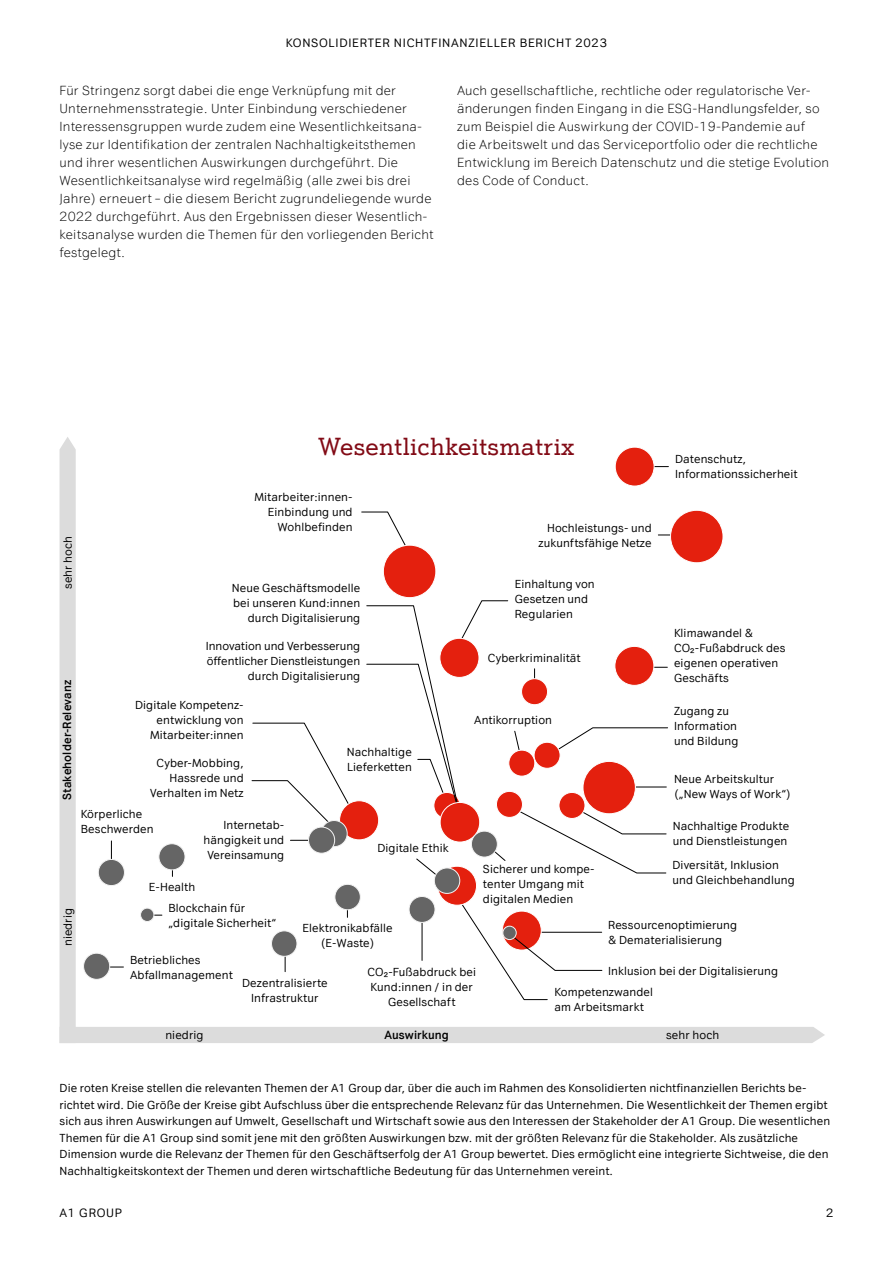
<style>
.page{position:relative;width:893px;height:1263px;background:#fff}
.page>*{position:absolute;margin:0;border:0;box-sizing:border-box;transform-origin:0 0}
.t1{font:24px "A1 Serif";letter-spacing:.01em;color:#820b16}
.t2{font:300 12.75px/18px "A1 Sans";letter-spacing:.02em;color:#000}
.t3{font:11.7px "A1 Sans";letter-spacing:.06em;color:#000}
.t4{font:11.25px/15px "A1 Sans";letter-spacing:.01em;color:#000}
.t5{font:700 11.25px "A1 Sans";letter-spacing:.01em;color:#000}
</style>
<div class="page">
<svg style="left:60px;top:437px;width:765px;height:606px"></svg>
<div style="left:440px;top:802px;width:40px;height:40px;background:#e4200e;border-radius:50%"></div>
<div style="left:440px;top:802px;width:40px;height:40px;border:1px solid #fff;border-radius:50%"></div>
<div style="left:434px;top:868px;width:26px;height:25px;background:#656565;border-radius:50%"></div>
<div style="left:434px;top:867px;width:26px;height:27px;border:1px solid #f3f3f3;border-radius:50%"></div>
<hr style="left:290px;top:840px;width:32px;height:1px;background:#000">
<div style="left:308px;top:827px;width:27px;height:26px;background:#656565;border-radius:50%"></div>
<div style="left:308px;top:826px;width:27px;height:28px;border:1px solid #f3f3f3;border-radius:50%"></div>
<div style="left:471px;top:831px;width:26px;height:26px;background:#656565;border-radius:50%"></div>
<div style="left:471px;top:831px;width:27px;height:26px;border:1px solid #f3f3f3;border-radius:50%"></div>
<div style="left:559px;top:792px;width:26px;height:26px;background:#e4200e;border-radius:50%"></div>
<div style="left:558px;top:792px;width:27px;height:27px;border:1px solid #fff;border-radius:50%"></div>
<div style="left:496px;top:791px;width:26px;height:26px;background:#e4200e;border-radius:50%"></div>
<div style="left:496px;top:791px;width:27px;height:27px;border:1px solid #fff;border-radius:50%"></div>
<div style="left:440px;top:638px;width:39px;height:39px;background:#e4200e;border-radius:50%"></div>
<div style="left:439px;top:638px;width:40px;height:40px;border:1px solid #fff;border-radius:50%"></div>
<div style="left:383px;top:545px;width:53px;height:53px;background:#e4200e;border-radius:50%"></div>
<div style="left:383px;top:545px;width:53px;height:53px;border:1px solid #fff;border-radius:50%"></div>
<p class="t3" style="left:286px;top:36px;width:323px">KONSOLIDIERTER NICHTFINANZIELLER BERICHT 2023</p>
<p class="t2" style="left:60px;top:81px;width:376px">Für Stringenz sorgt dabei die enge Verknüpfung mit der Unternehmensstrategie. Unter Einbindung verschiedener Interessensgruppen wurde zudem eine Wesentlichkeitsana&shy;lyse zur Identifikation der zentralen Nachhaltigkeitsthemen und ihrer wesentlichen Auswirkungen durchgeführt. Die Wesentlichkeitsanalyse wird regelmäßig (alle zwei bis drei Jahre) erneuert – die diesem Bericht zugrundeliegende wurde 2022 durchgeführt. Aus den Ergebnissen dieser Wesentlich&shy;keitsanalyse wurden die Themen für den vorliegenden Bericht festgelegt.</p>
<p class="t2" style="left:457px;top:81px;width:374px">Auch gesellschaftliche, rechtliche oder regulatorische Ver&shy;änderungen finden Eingang in die ESG-Handlungsfelder, so zum Beispiel die Auswirkung der COVID-19-Pandemie auf<br>die Arbeitswelt und das Serviceportfolio oder die rechtliche Entwicklung im Bereich Datenschutz und die stetige Evolution des Code of Conduct.</p>
<p class="t4" style="left:60px;top:589px;width:55px;rotate:-90deg">sehr hoch</p>
<p class="t5" style="left:60px;top:800px;width:121px;rotate:-90deg">Stakeholder-Relevanz</p>
<h1 class="t1" style="left:319px;top:431px;width:257px">Wesentlichkeitsmatrix</h1>
<p class="t4" style="left:254px;top:490px;width:100px;text-align:right">Mitarbeiter:innen-<br>Einbindung und<br>Wohlbefinden</p>
<p class="t4" style="left:232px;top:580px;width:130px;text-align:right">Neue Geschäftsmodelle bei unseren Kund:innen durch Digitalisierung</p>
<p class="t4" style="left:206px;top:639px;width:156px;text-align:right">Innovation und Verbesserung öffentlicher Dienstleistungen durch Digitalisierung</p>
<p class="t4" style="left:135px;top:697px;width:110px;text-align:right">Digitale Kompetenz&shy;entwicklung von<br>Mitarbeiter:innen</p>
<p class="t4" style="left:150px;top:755px;width:95px;text-align:right">Cyber-Mobbing,<br>Hassrede und<br>Verhalten im Netz</p>
<p class="t4" style="left:347px;top:744px;width:67px">Nachhaltige<br>Lieferketten</p>
<p class="t4" style="left:538px;top:520px;width:115px;text-align:right">Hochleistungs- und zukunftsfähige Netze</p>
<p class="t4" style="left:515px;top:576px;width:82px">Einhaltung von<br>Gesetzen und<br>Regularien</p>
<p class="t4" style="left:488px;top:650px;width:94px">Cyberkriminalität</p>
<p class="t4" style="left:474px;top:713px;width:79px">Antikorruption</p>
<p class="t4" style="left:675px;top:451px;width:124px">Datenschutz,<br>Informationssicherheit</p>
<p class="t4" style="left:674px;top:625px;width:113px">Klimawandel &amp;<br>CO₂-Fußabdruck des eigenen operativen<br>Geschäfts</p>
<p class="t4" style="left:674px;top:703px;width:66px">Zugang zu<br>Information und Bildung</p>
<p class="t4" style="left:674px;top:772px;width:118px">Neue Arbeitskultur („New Ways of Work“)</p>
<p class="t4" style="left:81px;top:806px;width:74px">Körperliche<br>Beschwerden</p>
<p class="t4" style="left:149px;top:880px;width:48px">E-Health</p>
<p class="t4" style="left:204px;top:818px;width:82px;text-align:right">Internetab&shy;hängigkeit und<br>Vereinsamung</p>
<p class="t4" style="left:377px;top:840px;width:73px">Digitale Ethik</p>
<p class="t4" style="left:60px;top:946px;width:40px;rotate:-90deg">niedrig</p>
<p class="t4" style="left:168px;top:900px;width:109px">Blockchain für „digitale Sicherheit“</p>
<p class="t4" style="left:302px;top:921px;width:92px;text-align:center">Elektronikabfälle (E-Waste)</p>
<p class="t4" style="left:368px;top:964px;width:110px;text-align:center">CO₂-Fußabdruck bei<br>Kund:innen / in der<br>Gesellschaft</p>
<p class="t4" style="left:130px;top:952px;width:104px">Betriebliches<br>Abfallmanagement</p>
<p class="t4" style="left:242px;top:975px;width:87px;text-align:center">Dezentralisierte<br>Infrastruktur</p>
<p class="t4" style="left:483px;top:861px;width:113px">Sicherer und kompe&shy;tenter Umgang mit digitalen Medien</p>
<p class="t4" style="left:673px;top:818px;width:118px">Nachhaltige Produkte und Dienstleistungen</p>
<p class="t4" style="left:672px;top:857px;width:124px">Diversität, Inklusion und Gleichbehandlung</p>
<p class="t4" style="left:608px;top:917px;width:131px">Ressourcenoptimierung &amp; Dematerialisierung</p>
<p class="t4" style="left:608px;top:963px;width:172px">Inklusion bei der Digitalisierung</p>
<p class="t4" style="left:554px;top:985px;width:100px">Kompetenzwandel am Arbeitsmarkt</p>
<p class="t5" style="left:384px;top:1027px;width:66px">Auswirkung</p>
<p class="t4" style="left:165px;top:1027px;width:40px">niedrig</p>
<p class="t4" style="left:666px;top:1027px;width:55px">sehr hoch</p>
<p class="t4" style="left:60px;top:1080px;width:772px;line-height:16.5px">Die roten Kreise stellen die relevanten Themen der A1 Group dar, über die auch im Rahmen des Konsolidierten nichtfinanziellen Berichts be&shy;richtet wird. Die Größe der Kreise gibt Aufschluss über die entsprechende Relevanz für das Unternehmen. Die Wesentlichkeit der Themen ergibt sich aus ihren Auswirkungen auf Umwelt, Gesellschaft und Wirtschaft sowie aus den Interessen der Stakeholder der A1 Group. Die wesentlichen Themen für die A1 Group sind somit jene mit den größten Auswirkungen bzw. mit der größten Relevanz für die Stakeholder. Als zusätzliche Dimension wurde die Relevanz der Themen für den Geschäftserfolg der A1 Group bewertet. Dies ermöglicht eine integrierte Sichtweise, die den Nachhaltigkeitskontext der Themen und deren wirtschaftliche Bedeutung für das Unternehmen vereint.</p>
<p class="t3" style="left:60px;top:1206px;width:64px">A1 GROUP</p>
<p class="t3" style="left:826px;top:1206px;width:9px">2</p>
</div>
